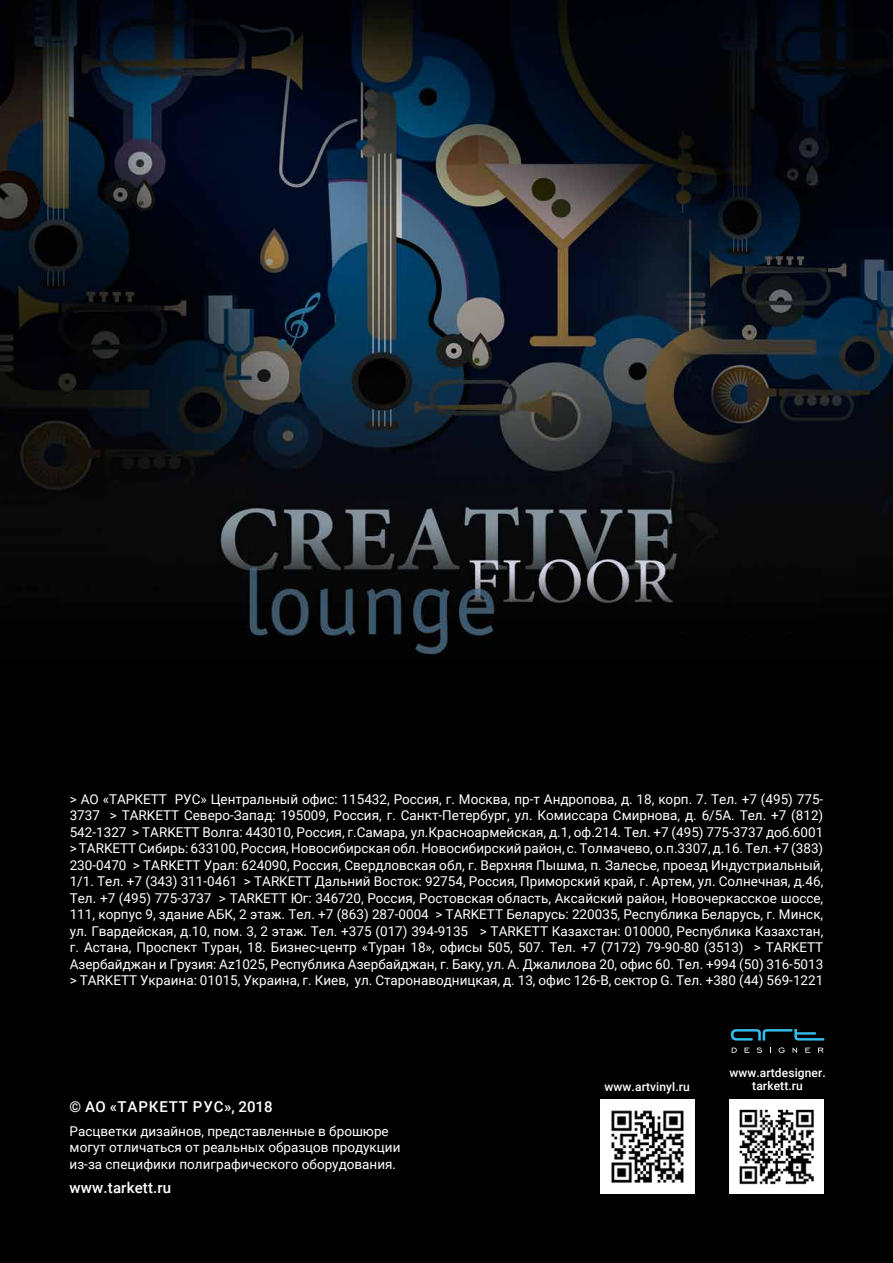
<style>
.page{position:relative;width:893px;height:1263px;background:#fff}
.page>*{position:absolute;margin:0;border:0;box-sizing:border-box;transform-origin:0 0}
.t1{font:500 15px "Roboto";letter-spacing:.06em;color:#fff}
.t2{font:500 15px "Roboto";letter-spacing:.01em;color:#fff}
.t3{font:13.5px/16.5px "Roboto";color:#fff;text-align:justify}
.t4{font:500 12px/13.5px "Roboto";letter-spacing:.01em;color:#fff;text-align:center}
</style>
<div class="page">
<img style="left:0;top:0;width:893px;height:1263px">
<img style="left:600px;top:1100px;width:94px;height:93px">
<img style="left:730px;top:1100px;width:93px;height:93px">
<svg style="left:731px;top:1029px;width:93px;height:11px"></svg>
<svg style="left:732px;top:1047px;width:5px;height:6px"></svg>
<svg style="left:744px;top:1047px;width:6px;height:6px"></svg>
<svg style="left:757px;top:1047px;width:5px;height:6px"></svg>
<svg style="left:778px;top:1047px;width:7px;height:6px"></svg>
<svg style="left:793px;top:1047px;width:4px;height:6px"></svg>
<svg style="left:805px;top:1047px;width:5px;height:6px"></svg>
<svg style="left:818px;top:1048px;width:5px;height:5px"></svg>
<p class="t3" style="left:70px;top:790px;width:755px">&gt; AO «ТАРКЕТТ РУС» Центральный офис: 115432, Россия, г. Москва, пр-т Андропова, д. 18, корп. 7. Тел. +7 (495) 775- 3737 &gt; TARKETT Северо-Запад: 195009, Россия, г. Санкт-Петербург, ул. Комиссара Смирнова, д. 6/5А. Тел. +7 (812)<br>542-1327 &gt; TARKETT Волга: 443010, Россия, г.Самара, ул.Красноармейская, д.1, оф.214. Тел. +7 (495) 775-3737 доб.6001 &gt; TARKETT Сибирь: 633100, Россия, Новосибирская обл. Новосибирский район, с. Толмачево, о.п.3307, д.16. Тел. +7 (383)<br>230-0470 &gt; TARKETT Урал: 624090, Россия, Свердловская обл, г. Верхняя Пышма, п. Залесье, проезд Индустриальный, 1/1. Тел. +7 (343) 311-0461 &gt; TARKETT Дальний Восток: 92754, Россия, Приморский край, г. Артем, ул. Солнечная, д.46, Тел. +7 (495) 775-3737 &gt; TARKETT Юг: 346720, Россия, Ростовская область, Аксайский район, Новочеркасское шоссе, 111, корпус 9, здание АБК, 2 этаж. Тел. +7 (863) 287-0004 &gt; TARKETT Беларусь: 220035, Республика Беларусь, г. Минск, ул. Гвардейская, д.10, пом. 3, 2 этаж. Тел. +375 (017) 394-9135 &gt; TARKETT Казахстан: 010000, Республика Казахстан, г. Астана, Проспект Туран, 18. Бизнес-центр «Туран 18», офисы 505, 507. Тел. +7 (7172) 79-90-80 (3513) &gt; TARKETT Азербайджан и Грузия: Az1025, Республика Азербайджан, г. Баку, ул. А. Джалилова 20, офис 60. Тел. +994 (50) 316-5013 &gt; TARKETT Украина: 01015, Украина, г. Киев, ул. Старонаводницкая, д. 13, офис 126-В, сектор G. Тел. +380 (44) 569-1221</p>
<p class="t1" style="left:70px;top:1096px;width:204px">© АО «ТАРКЕТТ РУС», 2018</p>
<p class="t3" style="left:70px;top:1122px;width:332px;text-align:left">Расцветки дизайнов, представленные в брошюре могут отличаться от реальных образцов продукции из-за специфики полиграфического оборудования.</p>
<p class="t2" style="left:70px;top:1177px;width:103px">www.tarkett.ru</p>
<p class="t4" style="left:604px;top:1079px;width:87px">www.artvinyl.ru</p>
<p class="t4" style="left:729px;top:1065px;width:98px">www.artdesigner. tarkett.ru</p>
</div>
